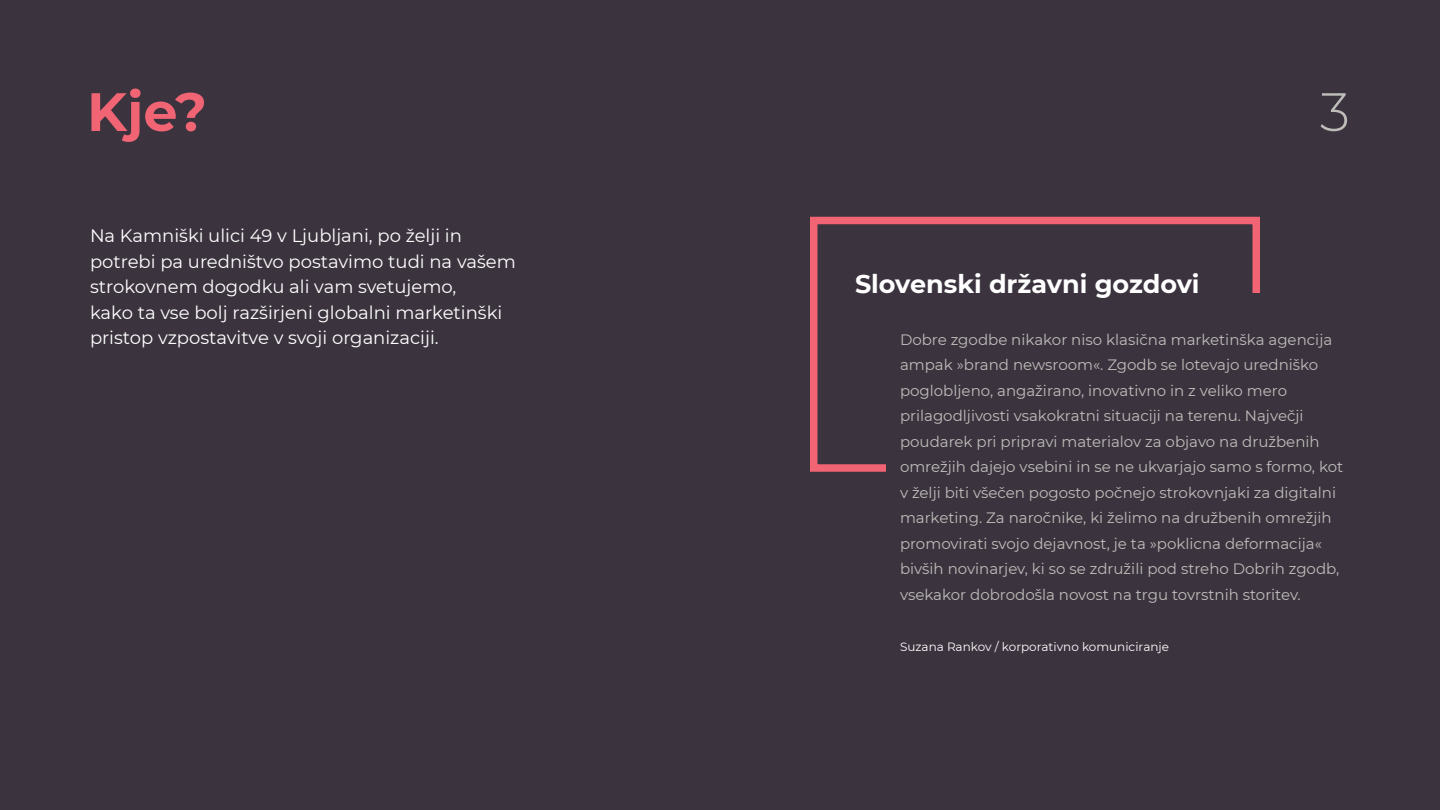
<style>
.page{position:relative;width:1440px;height:810px;background:#3b333e}
.page>*{position:absolute;margin:0;border:0;box-sizing:border-box;transform-origin:0 0}
.t1{font:700 54px "Montserrat";color:#f16474}
.t2{font:300 54px "Montserrat";color:#bfbdba}
.t3{font:700 25.5px "Montserrat";color:#fff}
.t4{font:18px/25.5px "Montserrat";color:#fff}
.t5{font:15px/25.5px "Montserrat";color:#bfbdba}
.t6{font:12px "Montserrat";color:#fff}
</style>
<div class="page">
<div style="left:810px;top:217px;width:450px;height:255px;border:8px solid #f16474"></div>
<div style="left:886px;top:293px;width:464px;height:256px;background:#3b333e"></div>
<h1 class="t1" style="left:87px;top:73px;width:121px">Kje?</h1>
<p class="t4" style="left:90px;top:223px;width:427px">Na Kamniški ulici 49 v Ljubljani, po želji in potrebi pa uredništvo postavimo tudi na vašem strokovnem dogodku ali vam svetujemo,<br>kako ta vse bolj razširjeni globalni marketinški pristop vzpostavitve v svoji organizaciji.</p>
<h1 class="t2" style="left:1320px;top:75px;width:32px">3</h1>
<h2 class="t3" style="left:855px;top:266px;width:346px">Slovenski državni gozdovi</h2>
<p class="t5" style="left:900px;top:326px;width:445px">Dobre zgodbe nikakor niso klasična marketinška agencija ampak »brand newsroom«. Zgodb se lotevajo uredniško poglobljeno, angažirano, inovativno in z veliko mero prilagodljivosti vsakokratni situaciji na terenu. Največji poudarek pri pripravi materialov za objavo na družbenih omrežjih dajejo vsebini in se ne ukvarjajo samo s formo, kot v želji biti všečen pogosto počnejo strokovnjaki za digitalni marketing. Za naročnike, ki želimo na družbenih omrežjih promovirati svojo dejavnost, je ta »poklicna deformacija« bivših novinarjev, ki so se združili pod streho Dobrih zgodb, vsekakor dobrodošla novost na trgu tovrstnih storitev.</p>
<p class="t6" style="left:900px;top:638px;width:271px">Suzana Rankov / korporativno komuniciranje</p>
</div>
